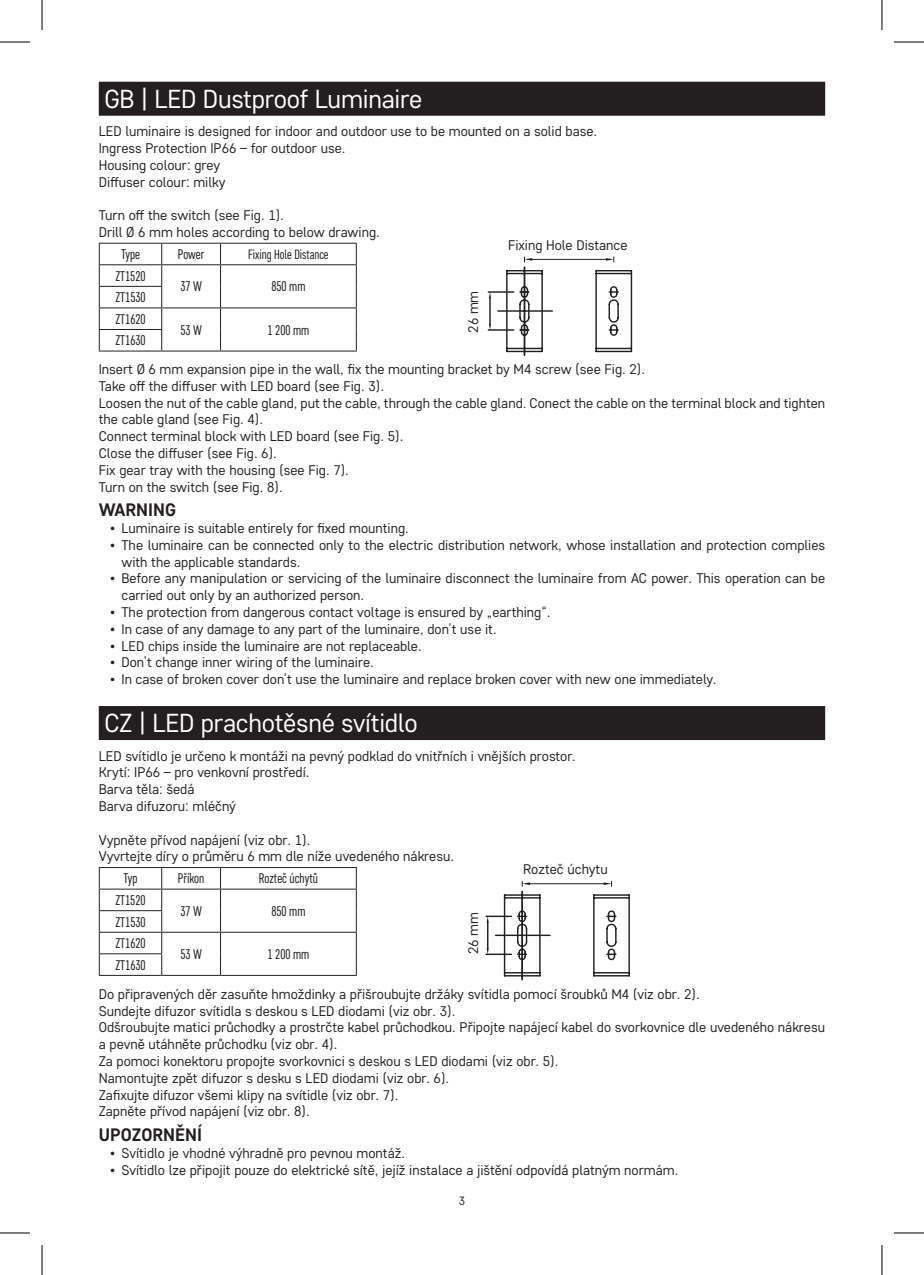
<style>
.page{position:relative;width:924px;height:1275px;background:#fff}
.page>*{position:absolute;margin:0;border:0;box-sizing:border-box;transform-origin:0 0}
.t1{font:26px "Core Sans D35";letter-spacing:-.01em;color:#fff}
.t2{font:700 18px "Core Sans D55";color:#231f20}
.t3{font:14px/16.8px "Core Sans D35";color:#231f20}
.t4{font:14px/21.6px "Core Sans D37 Cn";color:#231f20}
.t5{font:13.4px "Core Sans D37 Cn";color:#231f20}
.t6{font:12px "Core Sans D35";color:#231f20}
</style>
<div class="page">
<div style="left:99px;top:82px;width:725px;height:34px;background:#231f20"></div>
<hr style="left:99px;top:264px;width:63px;height:1px;background:#231f20">
<hr style="left:99px;top:329px;width:63px;height:1px;background:#231f20">
<hr style="left:99px;top:350px;width:63px;height:1px;background:#231f20">
<hr style="left:99px;top:243px;width:63px;height:1px;background:#231f20">
<hr style="left:162px;top:243px;width:58px;height:1px;background:#231f20">
<hr style="left:220px;top:243px;width:136px;height:1px;background:#231f20">
<hr style="left:99px;top:286px;width:63px;height:1px;background:#231f20">
<hr style="left:99px;top:307px;width:63px;height:1px;background:#231f20">
<svg style="left:99px;top:244px;width:1px;height:106px"></svg>
<hr style="left:162px;top:264px;width:58px;height:1px;background:#231f20">
<hr style="left:162px;top:307px;width:58px;height:1px;background:#231f20">
<svg style="left:161px;top:244px;width:1px;height:106px"></svg>
<hr style="left:162px;top:350px;width:58px;height:1px;background:#231f20">
<hr style="left:220px;top:264px;width:136px;height:1px;background:#231f20">
<hr style="left:220px;top:350px;width:136px;height:1px;background:#231f20">
<hr style="left:220px;top:307px;width:136px;height:1px;background:#231f20">
<svg style="left:220px;top:244px;width:1px;height:106px"></svg>
<svg style="left:355px;top:244px;width:1px;height:106px"></svg>
<svg style="left:506px;top:257px;width:126px;height:99px"></svg>
<hr style="left:488px;top:329px;width:25px;height:2px;background:#231f20">
<hr style="left:488px;top:291px;width:25px;height:2px;background:#231f20">
<svg style="left:488px;top:292px;width:3px;height:38px"></svg>
<hr style="left:497px;top:310px;width:55px;height:2px;background:#231f20">
<hr style="left:523px;top:267px;width:2px;height:88px;background:#231f20">
<div style="left:99px;top:706px;width:725px;height:34px;background:#231f20"></div>
<hr style="left:99px;top:888px;width:63px;height:1px;background:#231f20">
<hr style="left:220px;top:888px;width:136px;height:1px;background:#231f20">
<hr style="left:99px;top:953px;width:63px;height:1px;background:#231f20">
<hr style="left:99px;top:975px;width:63px;height:1px;background:#231f20">
<hr style="left:99px;top:867px;width:63px;height:1px;background:#231f20">
<hr style="left:162px;top:867px;width:58px;height:1px;background:#231f20">
<hr style="left:220px;top:867px;width:136px;height:1px;background:#231f20">
<hr style="left:99px;top:910px;width:63px;height:1px;background:#231f20">
<hr style="left:99px;top:931px;width:63px;height:1px;background:#231f20">
<svg style="left:99px;top:868px;width:1px;height:107px"></svg>
<hr style="left:162px;top:888px;width:58px;height:1px;background:#231f20">
<hr style="left:162px;top:931px;width:58px;height:1px;background:#231f20">
<svg style="left:161px;top:868px;width:1px;height:107px"></svg>
<hr style="left:162px;top:975px;width:58px;height:1px;background:#231f20">
<hr style="left:220px;top:975px;width:136px;height:1px;background:#231f20">
<hr style="left:220px;top:931px;width:136px;height:1px;background:#231f20">
<svg style="left:220px;top:868px;width:1px;height:107px"></svg>
<svg style="left:355px;top:868px;width:1px;height:107px"></svg>
<svg style="left:503px;top:881px;width:127px;height:100px"></svg>
<hr style="left:486px;top:953px;width:25px;height:2px;background:#231f20">
<hr style="left:486px;top:915px;width:25px;height:2px;background:#231f20">
<svg style="left:486px;top:917px;width:2px;height:37px"></svg>
<hr style="left:495px;top:934px;width:54px;height:2px;background:#231f20">
<hr style="left:521px;top:891px;width:1px;height:88px;background:#231f20">
<hr style="left:0;top:42px;width:30px;height:1px;background:#000">
<hr style="left:893px;top:42px;width:30px;height:1px;background:#000">
<hr style="left:0;top:1232px;width:30px;height:1px;background:#000">
<hr style="left:893px;top:1232px;width:30px;height:1px;background:#000">
<hr style="left:42px;top:0;width:1px;height:30px;background:#000">
<hr style="left:42px;top:1245px;width:1px;height:30px;background:#000">
<hr style="left:881px;top:0;width:1px;height:30px;background:#000">
<hr style="left:881px;top:1245px;width:1px;height:30px;background:#000">
<h1 class="t1" style="left:104px;top:82px;width:319px">GB | LED Dustproof Luminaire</h1>
<p class="t3" style="left:99px;top:122px;width:499px">LED luminaire is designed for indoor and outdoor use to be mounted on a solid base.<br>Ingress Protection IP66 – for outdoor use.<br>Housing colour: grey<br>Diffuser colour: milky</p>
<p class="t3" style="left:99px;top:206px;width:282px">Turn off the switch (see Fig. 1).<br>Drill Ø 6 mm holes according to below drawing.</p>
<p class="t4" style="left:121px;top:243px;width:20px">Type</p>
<p class="t4" style="left:178px;top:243px;width:28px">Power</p>
<p class="t5" style="left:248px;top:246px;width:82px">Fixing Hole Distance</p>
<p class="t4" style="left:115px;top:265px;width:32px">ZT1520</p>
<p class="t4" style="left:180px;top:276px;width:23px">37 W</p>
<p class="t4" style="left:271px;top:276px;width:36px">850 mm</p>
<p class="t4" style="left:115px;top:286px;width:32px">ZT1530<br>ZT1620</p>
<p class="t4" style="left:180px;top:319px;width:23px">53 W</p>
<p class="t4" style="left:267px;top:319px;width:43px">1 200 mm</p>
<p class="t4" style="left:115px;top:329px;width:32px">ZT1630</p>
<p class="t3" style="left:508px;top:236px;width:121px">Fixing Hole Distance</p>
<p class="t3" style="left:464px;top:333px;width:44px;rotate:-90deg">26 mm</p>
<p class="t3" style="left:99px;top:360px;width:727px">Insert Ø 6 mm expansion pipe in the wall, fix the mounting bracket by M4 screw (see Fig. 2).<br>Take off the diffuser with LED board (see Fig. 3).<br>Loosen the nut of the cable gland, put the cable, through the cable gland. Conect the cable on the terminal block and tighten the cable gland (see Fig. 4).<br>Connect terminal block with LED board (see Fig. 5).<br>Close the diffuser (see Fig. 6).<br>Fix gear tray with the housing (see Fig. 7).<br>Turn on the switch (see Fig. 8).</p>
<p class="t2" style="left:99px;top:498px;width:79px">WARNING</p>
<p class="t3" style="left:110px;top:519px;width:300px">• Luminaire is suitable entirely for fixed mounting.</p>
<p class="t3" style="left:121px;top:536px;width:704px;text-indent:-11px">• The luminaire can be connected only to the electric distribution network, whose installation and protection complies with the applicable standards.</p>
<p class="t3" style="left:121px;top:569px;width:705px;text-indent:-11px">• Before any manipulation or servicing of the luminaire disconnect the luminaire from AC power. This operation can be carried out only by an authorized person.</p>
<p class="t3" style="left:110px;top:603px;width:442px">• The protection from dangerous contact voltage is ensured by „earthing“.</p>
<p class="t3" style="left:110px;top:620px;width:388px">• In case of any damage to any part of the luminaire, don’t use it.</p>
<p class="t3" style="left:110px;top:637px;width:313px">• LED chips inside the luminaire are not replaceable.</p>
<p class="t3" style="left:110px;top:653px;width:265px">• Don’t change inner wiring of the luminaire.</p>
<p class="t3" style="left:110px;top:670px;width:607px">• In case of broken cover don’t use the luminaire and replace broken cover with new one immediately.</p>
<h1 class="t1" style="left:104px;top:706px;width:314px">CZ | LED prachotěsné svítidlo</h1>
<p class="t3" style="left:99px;top:747px;width:478px">LED svítidlo je určeno k montáži na pevný podklad do vnitřních i vnějších prostor.<br>Krytí: IP66 – pro venkovní prostředí.<br>Barva těla: šedá<br>Barva difuzoru: mléčný</p>
<p class="t3" style="left:99px;top:831px;width:356px">Vypněte přívod napájení (viz obr. 1).<br>Vyvrtejte díry o průměru 6 mm dle níže uvedeného nákresu.</p>
<p class="t4" style="left:123px;top:867px;width:16px">Typ</p>
<p class="t4" style="left:178px;top:867px;width:28px">Příkon</p>
<p class="t4" style="left:259px;top:867px;width:60px">Rozteč úchytů</p>
<p class="t4" style="left:115px;top:889px;width:32px">ZT1520</p>
<p class="t4" style="left:180px;top:900px;width:23px">37 W</p>
<p class="t4" style="left:271px;top:900px;width:36px">850 mm</p>
<p class="t4" style="left:115px;top:910px;width:32px">ZT1530<br>ZT1620</p>
<p class="t4" style="left:180px;top:943px;width:23px">53 W</p>
<p class="t4" style="left:267px;top:943px;width:43px">1 200 mm</p>
<p class="t4" style="left:115px;top:954px;width:32px">ZT1630</p>
<p class="t3" style="left:523px;top:860px;width:86px">Rozteč úchytu</p>
<p class="t3" style="left:464px;top:954px;width:44px;rotate:-90deg">26 mm</p>
<p class="t3" style="left:99px;top:985px;width:727px">Do připravených děr zasuňte hmoždinky a přišroubujte držáky svítidla pomocí šroubků M4 (viz obr. 2).<br>Sundejte difuzor svítidla s deskou s LED diodami (viz obr. 3).<br>Odšroubujte matici průchodky a prostrčte kabel průchodkou. Připojte napájecí kabel do svorkovnice dle uvedeného nákresu a pevně utáhněte průchodku (viz obr. 4).<br>Za pomoci konektoru propojte svorkovnici s deskou s LED diodami (viz obr. 5).<br>Namontujte zpět difuzor s desku s LED diodami (viz obr. 6).<br>Zafixujte difuzor všemi klipy na svítidle (viz obr. 7).<br>Zapněte přívod napájení (viz obr. 8).</p>
<p class="t2" style="left:99px;top:1122px;width:105px">UPOZORNĚNÍ</p>
<p class="t3" style="left:110px;top:1144px;width:296px">• Svítidlo je vhodné výhradně pro pevnou montáž.</p>
<p class="t3" style="left:110px;top:1160px;width:569px">• Svítidlo lze připojit pouze do elektrické sítě, jejíž instalace a jištění odpovídá platným normám.</p>
<p class="t6" style="left:458px;top:1192px;width:8px">3</p>
</div>
